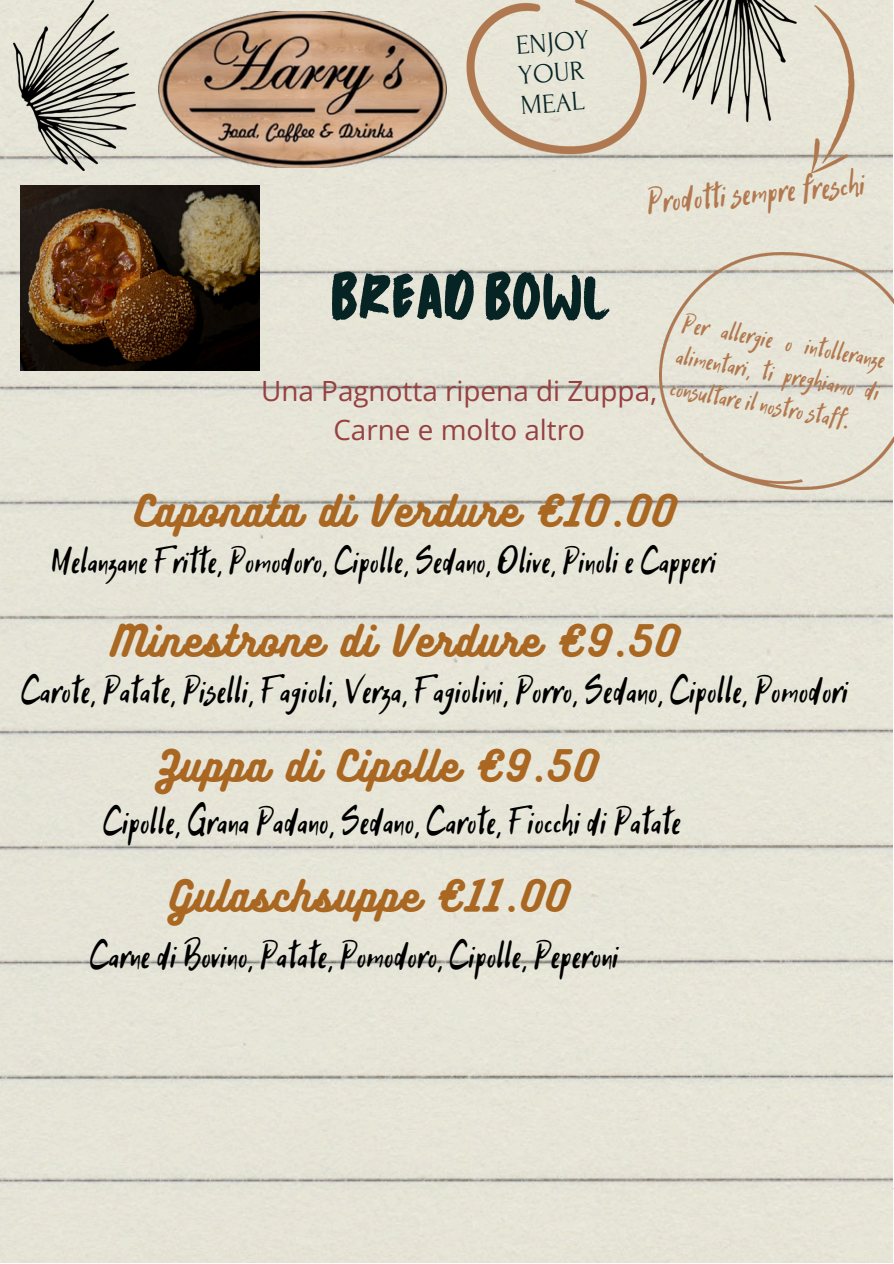
<style>
.page{position:relative;width:894px;height:1264px;background:#fff}
.page>*{position:absolute;margin:0;border:0;box-sizing:border-box;transform-origin:0 0}
.t1{font:61.95px "TC October Regular";color:#062424}
.t2{font:39.3px "Hitch Hike";color:#000}
.t3{font:38.55px "Bukhari Script";letter-spacing:.05em;color:#a96722}
.t4{font:38.25px "Bukhari Script";letter-spacing:.05em;color:#a96722}
.t5{font:37.8px "Hitch Hike";color:#000}
.t6{font:36.3px "Hitch Hike";color:#b27950}
.t7{font:28.05px/32.8px "Hitch Hike";color:#b27950}
.t8{font:27.9px/38.4px "Open Sans";color:#954141;text-align:center}
.t9{font:27.3px/30.5px "Forum";color:#062424}
</style>
<div class="page">
<div style="left:0;top:0;width:892px;height:1262px;background:#e6e5d7"></div>
<img style="left:13px;top:1px;width:122px;height:170px">
<img style="left:659px;top:252px;width:234px;height:237px">
<img style="left:459px;top:0;width:401px;height:181px">
<img style="left:158px;top:11px;width:288px;height:156px">
<img style="left:21px;top:185px;width:238px;height:186px">
<p class="t9" style="left:515px;top:30px;width:75px;rotate:-4deg">ENJOY<br>YOUR<br>MEAL</p>
<p class="t6" style="left:644px;top:180px;width:221px;rotate:-5deg">Prodotti sempre freschi</p>
<p class="t1" style="left:330px;top:249px;width:281px">BREAD BOWL</p>
<p class="t8" style="left:261px;top:371px;width:397px">Una Pagnotta ripena di Zuppa,<br>Carne e molto altro</p>
<h3 class="t7" style="left:684px;top:309px;width:208px;rotate:10deg">Per allergie o<br>alimentari, ti preghiamo di</h3>
<h3 class="t7" style="left:807px;top:331px;width:82px;rotate:10deg">intolleranze</h3>
<h3 class="t7" style="left:673px;top:373px;width:183px;rotate:10deg">consultare il nostro staff.</h3>
<h1 class="t3" style="left:135px;top:486px;width:541px">Caponata di Verdure €10.00</h1>
<p class="t5" style="left:51px;top:538px;width:667px">Melanzane Fritte, Pomodoro, Cipolle, Sedano, Olive, Pinoli e Capperi</p>
<h2 class="t3" style="left:112px;top:616px;width:567px">Minestrone di Verdure €9.50</h2>
<h2 class="t2" style="left:21px;top:666px;width:829px">Carote, Patate, Piselli, Fagioli, Verza, Fagiolini, Porro, Sedano, Cipolle, Pomodori</h2>
<h2 class="t3" style="left:158px;top:740px;width:440px">Zuppa di Cipolle €9.50</h2>
<h2 class="t2" style="left:103px;top:797px;width:580px">Cipolle, Grana Padano, Sedano, Carote, Fiocchi di Patate</h2>
<h2 class="t4" style="left:170px;top:871px;width:400px">Gulaschsuppe €11.00</h2>
<h2 class="t2" style="left:89px;top:931px;width:531px">Carne di Bovino, Patate, Pomodoro, Cipolle, Peperoni</h2>
</div>
